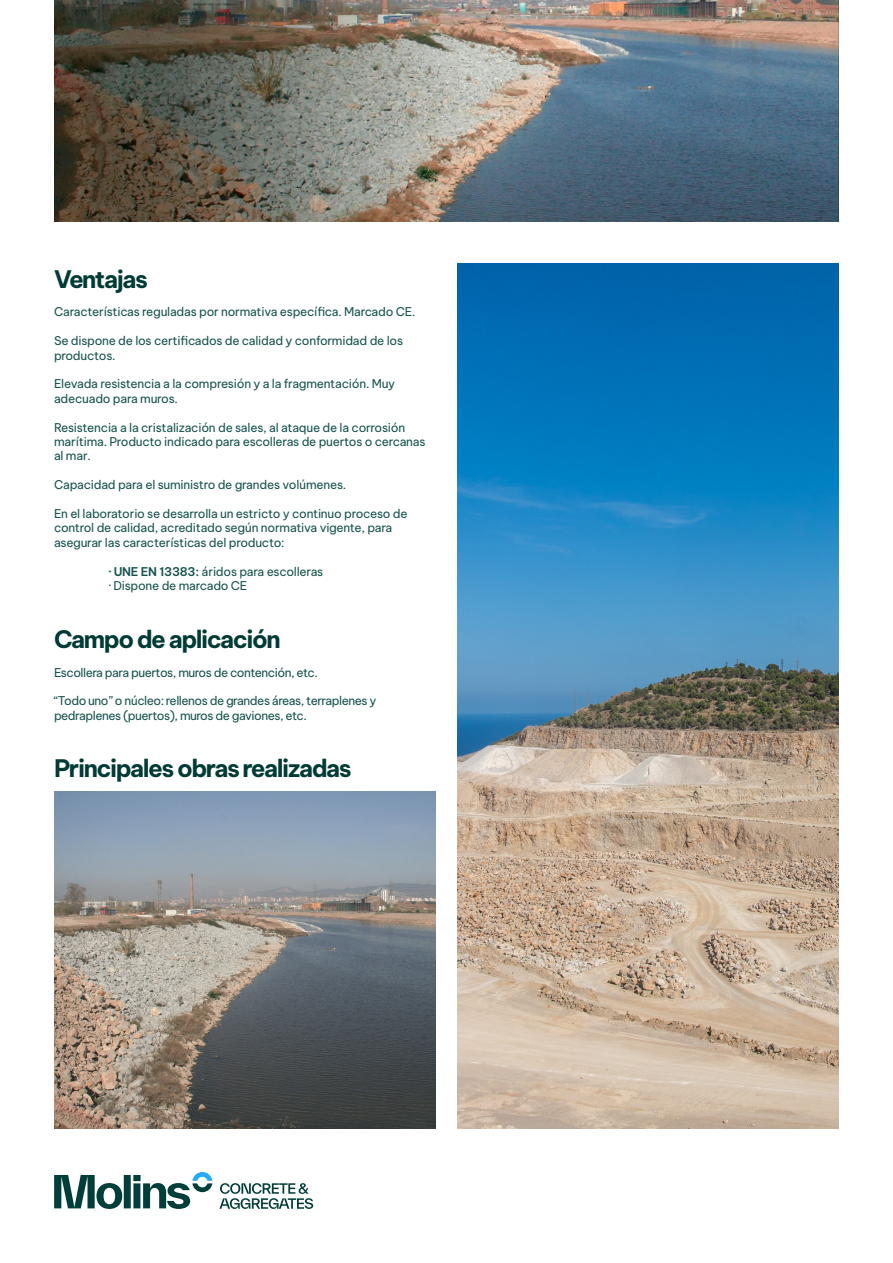
<style>
.page{position:relative;width:893px;height:1263px;background:#fff}
.page>*{position:absolute;margin:0;border:0;box-sizing:border-box;transform-origin:0 0}
.t1{font:700 24px "Be Vietnam Pro";letter-spacing:-.06em;color:#003b35}
.t2{font:12px/14.4px "Be Vietnam Pro";letter-spacing:-.02em;color:#17534e}
.t3{font:12px/14.4px "Be Vietnam Pro";letter-spacing:-.04em;color:#17534e}
.s1{font-weight:600}
</style>
<div class="page">
<img style="left:54px;top:0;width:785px;height:221px">
<img style="left:54px;top:792px;width:382px;height:337px">
<img style="left:457px;top:264px;width:382px;height:865px">
<svg style="left:219px;top:1183px;width:94px;height:26px"></svg>
<svg style="left:54px;top:1172px;width:158px;height:37px"></svg>
<p class="t1" style="left:54px;top:258px;width:96px">Ventajas</p>
<p class="t2" style="left:54px;top:304px;width:363px">Características reguladas por normativa específica. Marcado CE.</p>
<p class="t2" style="left:54px;top:332px;width:351px">Se dispone de los certificados de calidad y conformidad de los productos.</p>
<p class="t2" style="left:54px;top:376px;width:343px">Elevada resistencia a la compresión y a la fragmentación. Muy adecuado para muros.</p>
<p class="t2" style="left:54px;top:419px;width:373px">Resistencia a la cristalización de sales, al ataque de la corrosión marítima. Producto indicado para escolleras de puertos o cercanas al mar.</p>
<p class="t2" style="left:54px;top:476px;width:294px">Capacidad para el suministro de grandes volúmenes.</p>
<p class="t2" style="left:54px;top:505px;width:355px">En el laboratorio se desarrolla un estricto y continuo proceso de control de calidad, acreditado según normativa vigente, para asegurar las características del producto:</p>
<p class="t2" style="left:108px;top:563px;width:217px"><span class="s1">· UNE EN 13383:</span> áridos para escolleras</p>
<p class="t2" style="left:108px;top:577px;width:141px">· Dispone de marcado CE</p>
<p class="t1" style="left:54px;top:618px;width:228px">Campo de aplicación</p>
<p class="t3" style="left:54px;top:664px;width:265px">Escollera para puertos, muros de contención, etc.</p>
<p class="t3" style="left:54px;top:692px;width:324px">“Todo uno” o núcleo: rellenos de grandes áreas, terraplenes y pedraplenes (puertos), muros de gaviones, etc.</p>
<p class="t1" style="left:54px;top:748px;width:299px">Principales obras realizadas</p>
</div>
